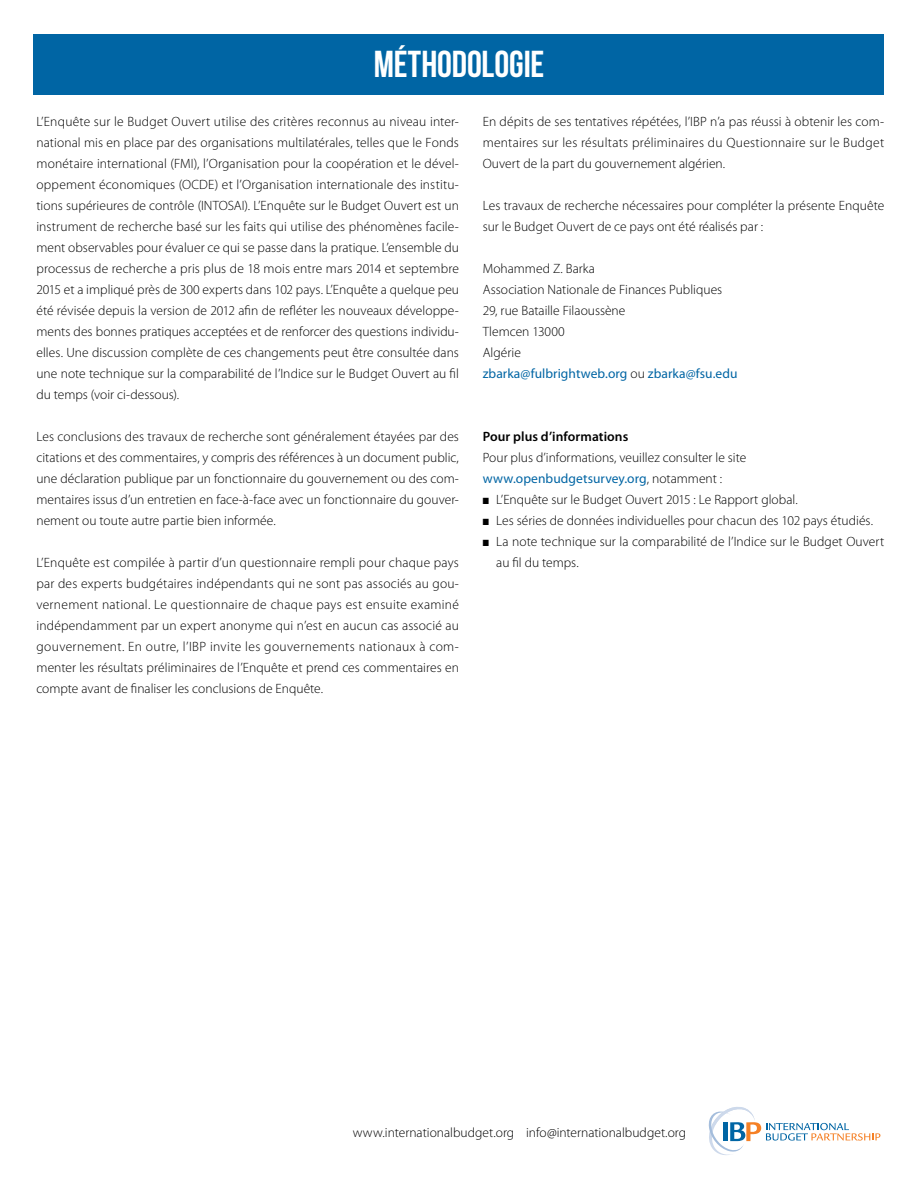
<style>
.page{position:relative;width:918px;height:1188px;background:#fff}
.page>*{position:absolute;margin:0;border:0;box-sizing:border-box;transform-origin:0 0}
.t1{font:37.5px "Bebas Neue";letter-spacing:-.005em;color:#fff}
.t2{font:300 13.5px/21px "Myriad Pro";color:#000;text-align:justify}
.t3{font:600 13.5px "Myriad Pro";letter-spacing:.005em;color:#000}
.s1{font-weight:400;color:#0065a4}
</style>
<div class="page">
<svg style="left:708px;top:1107px;width:172px;height:48px"></svg>
<div style="left:34px;top:34px;width:850px;height:60px;background:#0065a4"></div>
<h1 class="t1" style="left:374px;top:44px;width:172px">MÉTHODOLOGIE</h1>
<p class="t2" style="left:36px;top:111px;width:424px">L’Enquête sur le Budget Ouvert utilise des critères reconnus au niveau inter&shy;national mis en place par des organisations multilatérales, telles que le Fonds monétaire international (FMI), l’Organisation pour la coopération et le dével&shy;oppement économiques (OCDE) et l’Organisation internationale des institu&shy;tions supérieures de contrôle (INTOSAI). L’Enquête sur le Budget Ouvert est un instrument de recherche basé sur les faits qui utilise des phénomènes facile&shy;ment observables pour évaluer ce qui se passe dans la pratique. L’ensemble du processus de recherche a pris plus de 18 mois entre mars 2014 et septembre 2015 et a impliqué près de 300 experts dans 102 pays. L’Enquête a quelque peu été révisée depuis la version de 2012 afin de refléter les nouveaux développe&shy;ments des bonnes pratiques acceptées et de renforcer des questions individu&shy;elles. Une discussion complète de ces changements peut être consultée dans une note technique sur la comparabilité de l’Indice sur le Budget Ouvert au fil du temps (voir ci-dessous).</p>
<p class="t2" style="left:36px;top:426px;width:424px">Les conclusions des travaux de recherche sont généralement étayées par des citations et des commentaires, y compris des références à un document public, une déclaration publique par un fonctionnaire du gouvernement ou des com&shy;mentaires issus d’un entretien en face-à-face avec un fonctionnaire du gouver&shy;nement ou toute autre partie bien informée.</p>
<p class="t2" style="left:36px;top:552px;width:424px">L’Enquête est compilée à partir d’un questionnaire rempli pour chaque pays par des experts budgétaires indépendants qui ne sont pas associés au gou&shy;vernement national. Le questionnaire de chaque pays est ensuite examiné indépendamment par un expert anonyme qui n’est en aucun cas associé au gouvernement. En outre, l’IBP invite les gouvernements nationaux à com&shy;menter les résultats préliminaires de l’Enquête et prend ces commentaires en compte avant de finaliser les conclusions de Enquête.</p>
<p class="t2" style="left:483px;top:111px;width:403px">En dépits de ses tentatives répétées, l’IBP n’a pas réussi à obtenir les com&shy;mentaires sur les résultats préliminaires du Questionnaire sur le Budget Ouvert de la part du gouvernement algérien.</p>
<p class="t2" style="left:483px;top:195px;width:403px">Les travaux de recherche nécessaires pour compléter la présente Enquête sur le Budget Ouvert de ce pays ont été réalisés par :</p>
<p class="t2" style="left:483px;top:258px;width:256px;text-align:left">Mohammed Z. Barka<br>Association Nationale de Finances Publiques<br>29, rue Bataille Filaoussène<br>Tlemcen 13000<br>Algérie<br><span class="s1">zbarka@fulbrightweb.org</span> ou <span class="s1">zbarka@fsu.edu</span></p>
<p class="t3" style="left:483px;top:429px;width:147px">Pour plus d’informations</p>
<p class="t2" style="left:483px;top:447px;width:265px">Pour plus d’informations, veuillez consulter le site <span class="s1">www.openbudgetsurvey.org</span>, notamment :</p>
<p class="t2" style="left:483px;top:489px;width:317px">■ L’Enquête sur le Budget Ouvert 2015 : Le Rapport global.</p>
<p class="t2" style="left:483px;top:510px;width:392px">■ Les séries de données individuelles pour chacun des 102 pays étudiés.</p>
<p class="t2" style="left:496px;top:531px;width:389px;text-indent:-13px">■ La note technique sur la comparabilité de l’Indice sur le Budget Ouvert au fil du temps.</p>
<p class="t2" style="left:353px;top:1123px;width:335px">www.internationalbudget.org info@internationalbudget.org</p>
</div>
